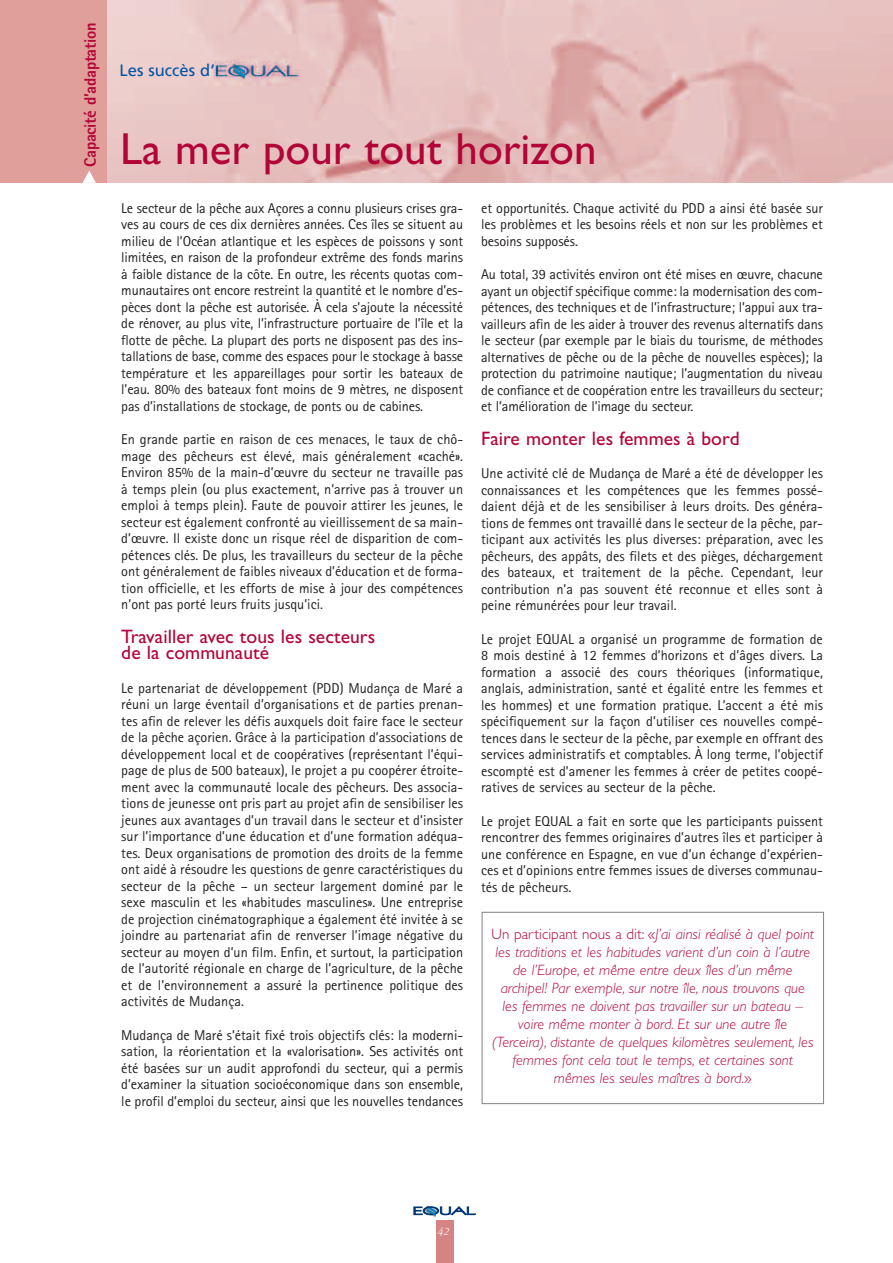
<style>
.page{position:relative;width:893px;height:1263px;background:#fff}
.page>*{position:absolute;margin:0;border:0;box-sizing:border-box;transform-origin:0 0}
.t1{font:45px "Gill Sans";color:#b30437}
.t2{font:19.5px/16.5px "Gill Sans";letter-spacing:.005em;color:#b30437}
.t3{font:800 16.5px "Rotis Sans Serif";letter-spacing:-.015em;color:#b30437}
.t4{font:16.5px "Frutiger";color:#0155a5}
.t5{font:italic 300 15px/18px "Gill Sans";letter-spacing:.005em;color:#b30437;text-align:center}
.t6{font:14.25px/16.5px "Rotis Sans Serif";color:#231f20;text-align:justify}
.t7{font:italic 12px "Garamond Three";color:#fff}
.s1{font-style:normal}
</style>
<div class="page">
<img style="left:106px;top:0;width:787px;height:183px">
<div style="left:436px;top:1203px;width:17px;height:60px;background:#d68483"></div>
<div style="left:408px;top:1202px;width:73px;height:18px;background:#fff"></div>
<svg style="left:414px;top:1205px;width:61px;height:12px"></svg>
<div style="left:0;top:0;width:106px;height:183px;background:#e09f9b"></div>
<svg style="left:82px;top:171px;width:14px;height:12px"></svg>
<div style="left:482px;top:912px;width:342px;height:192px;border:1px solid #808285"></div>
<p class="t3" style="left:84px;top:167px;width:146px;rotate:-90deg">Capacité d’adaptation</p>
<p class="t4" style="left:120px;top:63px;width:97px">Les succès d’</p>
<h1 class="t1" style="left:120px;top:132px;width:478px">La mer pour tout horizon</h1>
<p class="t6" style="left:121px;top:201px;width:343px">Le secteur de la pêche aux Açores a connu plusieurs crises gra&shy;ves au cours de ces dix dernières années. Ces îles se situent au milieu de l’Océan atlantique et les espèces de poissons y sont limitées, en raison de la profondeur extrême des fonds marins à faible distance de la côte. En outre, les récents quotas com&shy;munautaires ont encore restreint la quantité et le nombre d’es&shy;pèces dont la pêche est autorisée. À cela s’ajoute la nécessité de rénover, au plus vite, l’infrastructure portuaire de l’île et la flotte de pêche. La plupart des ports ne disposent pas des ins&shy;tallations de base, comme des espaces pour le stockage à basse température et les appareillages pour sortir les bateaux de l’eau. 80% des bateaux font moins de 9 mètres, ne disposent pas d’installations de stockage, de ponts ou de cabines.</p>
<p class="t6" style="left:121px;top:432px;width:343px">En grande partie en raison de ces menaces, le taux de chô&shy;mage des pêcheurs est élevé, mais généralement «caché».<br>Environ 85% de la main-d’œuvre du secteur ne travaille pas à temps plein (ou plus exactement, n’arrive pas à trouver un emploi à temps plein). Faute de pouvoir attirer les jeunes, le secteur est également confronté au vieillissement de sa main&shy;d’œuvre. Il existe donc un risque réel de disparition de com&shy;pétences clés. De plus, les travailleurs du secteur de la pêche ont généralement de faibles niveaux d’éducation et de forma&shy;tion officielle, et les efforts de mise à jour des compétences n’ont pas porté leurs fruits jusqu’ici.</p>
<h2 class="t2" style="left:121px;top:630px;width:255px">Travailler avec tous les secteurs de la communauté</h2>
<p class="t6" style="left:121px;top:681px;width:343px">Le partenariat de développement (PDD) Mudança de Maré a réuni un large éventail d’organisations et de parties prenan&shy;tes afin de relever les défis auxquels doit faire face le secteur de la pêche açorien. Grâce à la participation d’associations de développement local et de coopératives (représentant l’équi&shy;page de plus de 500 bateaux), le projet a pu coopérer étroite&shy;ment avec la communauté locale des pêcheurs. Des associa&shy;tions de jeunesse ont pris part au projet afin de sensibiliser les jeunes aux avantages d’un travail dans le secteur et d’insister sur l’importance d’une éducation et d’une formation adéqua&shy;tes. Deux organisations de promotion des droits de la femme ont aidé à résoudre les questions de genre caractéristiques du secteur de la pêche – un secteur largement dominé par le sexe masculin et les «habitudes masculines». Une entreprise de projection cinématographique a également été invitée à se joindre au partenariat afin de renverser l’image négative du secteur au moyen d’un film. Enfin, et surtout, la participation de l’autorité régionale en charge de l’agriculture, de la pêche et de l’environnement a assuré la pertinence politique des activités de Mudança.</p>
<p class="t6" style="left:121px;top:1028px;width:343px">Mudança de Maré s’était fixé trois objectifs clés: la moderni&shy;sation, la réorientation et la «valorisation». Ses activités ont été basées sur un audit approfondi du secteur, qui a permis d’examiner la situation socioéconomique dans son ensemble, le profil d’emploi du secteur, ainsi que les nouvelles tendances</p>
<p class="t6" style="left:481px;top:201px;width:343px">et opportunités. Chaque activité du PDD a ainsi été basée sur les problèmes et les besoins réels et non sur les problèmes et besoins supposés.</p>
<p class="t6" style="left:481px;top:267px;width:343px">Au total, 39 activités environ ont été mises en œuvre, chacune ayant un objectif spécifique comme: la modernisation des com&shy;pétences, des techniques et de l’infrastructure; l’appui aux tra&shy;vailleurs afin de les aider à trouver des revenus alternatifs dans le secteur (par exemple par le biais du tourisme, de méthodes alternatives de pêche ou de la pêche de nouvelles espèces); la protection du patrimoine nautique; l’augmentation du niveau de confiance et de coopération entre les travailleurs du secteur; et l’amélioration de l’image du secteur.</p>
<h2 class="t2" style="left:481px;top:432px;width:260px">Faire monter les femmes à bord</h2>
<p class="t6" style="left:481px;top:466px;width:343px">Une activité clé de Mudança de Maré a été de développer les connaissances et les compétences que les femmes possé&shy;daient déjà et de les sensibiliser à leurs droits. Des généra&shy;tions de femmes ont travaillé dans le secteur de la pêche, par&shy;ticipant aux activités les plus diverses: préparation, avec les pêcheurs, des appâts, des filets et des pièges, déchargement des bateaux, et traitement de la pêche. Cependant, leur contribution n’a pas souvent été reconnue et elles sont à peine rémunérées pour leur travail.</p>
<p class="t6" style="left:481px;top:632px;width:343px">Le projet EQUAL a organisé un programme de formation de 8 mois destiné à 12 femmes d’horizons et d’âges divers. La formation a associé des cours théoriques (informatique, anglais, administration, santé et égalité entre les femmes et les hommes) et une formation pratique. L’accent a été mis spécifiquement sur la façon d’utiliser ces nouvelles compé&shy;tences dans le secteur de la pêche, par exemple en offrant des services administratifs et comptables. À long terme, l’objectif escompté est d’amener les femmes à créer de petites coopé&shy;ratives de services au secteur de la pêche.</p>
<p class="t6" style="left:481px;top:814px;width:343px">Le projet EQUAL a fait en sorte que les participants puissent rencontrer des femmes originaires d’autres îles et participer à une conférence en Espagne, en vue d’un échange d’expérien&shy;ces et d’opinions entre femmes issues de diverses communau&shy;tés de pêcheurs.</p>
<p class="t5" style="left:491px;top:927px;width:324px"><span class="s1">Un participant nous a dit: «</span>J’ai ainsi réalisé à quel point les traditions et les habitudes varient d’un coin à l’autre de l’Europe, et même entre deux îles d’un même archipel! Par exemple, sur notre île, nous trouvons que les femmes ne doivent pas travailler sur un bateau – voire même monter à bord. Et sur une autre île (Terceira), distante de quelques kilomètres seulement, les femmes font cela tout le temps, et certaines sont mêmes les seules maîtres à bord.<span class="s1">»</span></p>
<p class="t7" style="left:438px;top:1227px;width:13px">42</p>
</div>
